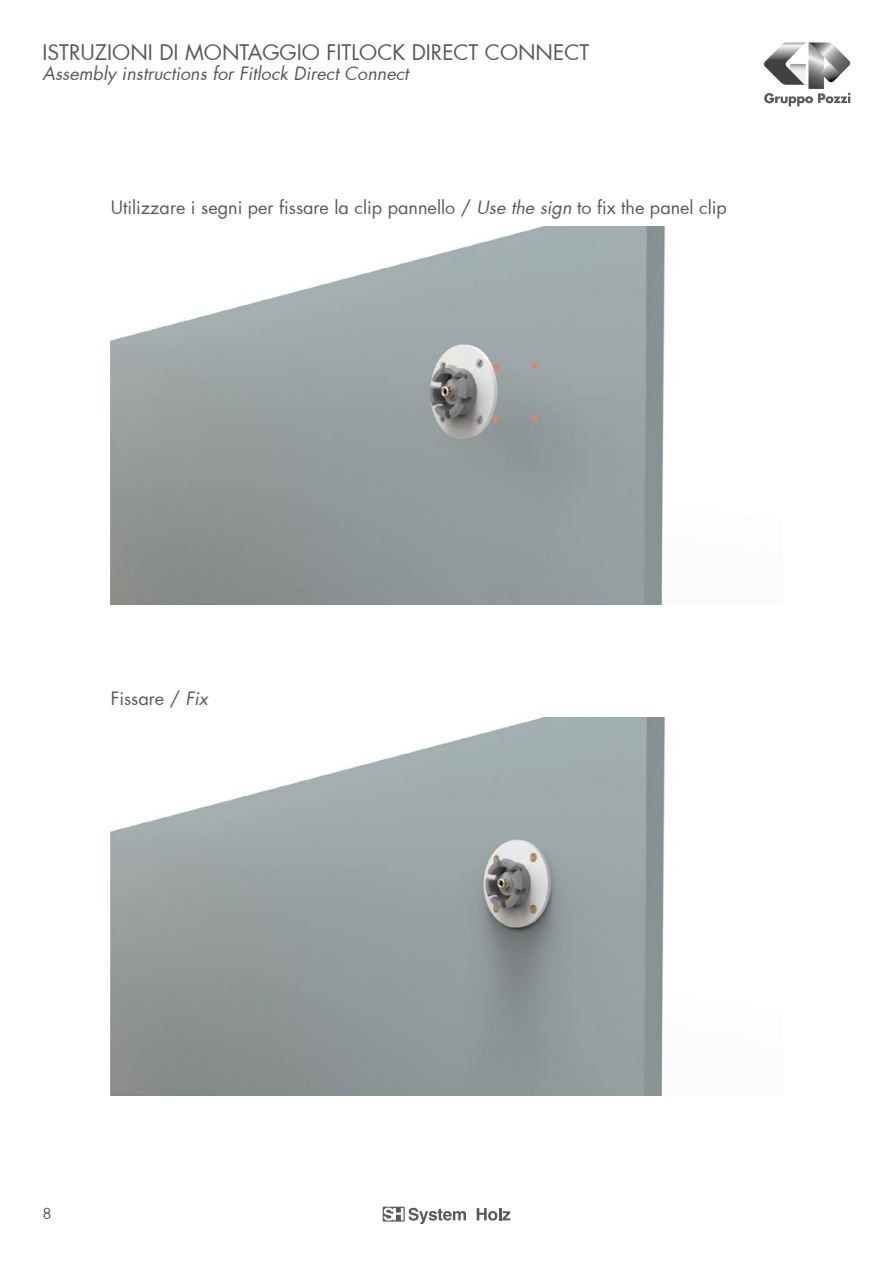
<style>
.page{position:relative;width:893px;height:1263px;background:#fff}
.page>*{position:absolute;margin:0;border:0;box-sizing:border-box;transform-origin:0 0}
.t1{font:21px "Futura";color:#58595b}
.t2{font:18px "Futura";color:#58595b}
.t3{font:italic 18px "Futura";color:#58595b}
.t4{font:15px "Futura";color:#58595b}
.s1{font-style:italic}
</style>
<div class="page">
<svg style="left:383px;top:1206px;width:83px;height:18px"></svg>
<svg style="left:477px;top:1208px;width:33px;height:12px"></svg>
<svg style="left:764px;top:42px;width:86px;height:64px"></svg>
<img style="left:111px;top:226px;width:554px;height:378px">
<img style="left:111px;top:718px;width:554px;height:377px">
<p class="t1" style="left:43px;top:38px;width:548px">ISTRUZIONI DI MONTAGGIO FITLOCK DIRECT CONNECT</p>
<p class="t3" style="left:43px;top:61px;width:368px">Assembly instructions for Fitlock Direct Connect</p>
<p class="t2" style="left:111px;top:195px;width:618px">Utilizzare i segni per fissare la clip pannello / <span class="s1">Use the sign</span> to fix the panel clip</p>
<p class="t2" style="left:111px;top:686px;width:99px">Fissare / <span class="s1">Fix</span></p>
<p class="t4" style="left:43px;top:1203px;width:11px">8</p>
</div>
